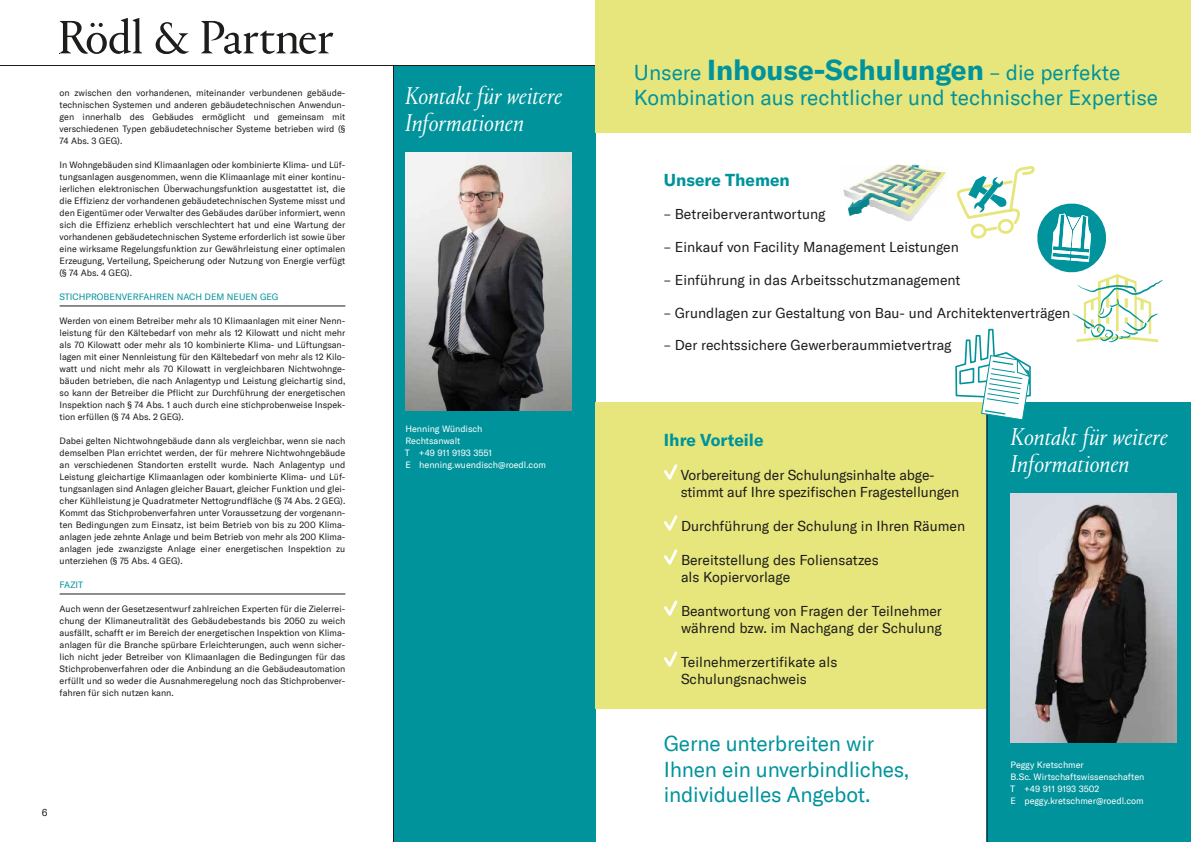
<style>
.page{position:relative;width:1191px;height:842px;background:#fff}
.page>*{position:absolute;margin:0;border:0;box-sizing:border-box;transform-origin:0 0}
.t1{font:italic 300 25px/27px "Portrait TT";color:#fff}
.t2{font:21.1px/25.3px "GT America";letter-spacing:-.01em;color:#00939c}
.t3{font:700 16.9px "GT America";color:#00939c}
.t4{font:14.1px/16.9px "GT America";color:#1d1d1b}
.t5{font:10px "GT America";color:#1d1d1b}
.t6{font:9px/12px "GT America";color:#1d1d1b;text-align:justify}
.t7{font:9px/12px "GT America";color:#fff}
.t8{font:9px "GT America";color:#00939c}
.s1{font-weight:700;font-size:28.1px}
</style>
<div class="page">
<hr style="left:0;top:65px;width:1191px;height:1px;background:#1d1d1b">
<svg style="left:60px;top:18px;width:273px;height:36px"></svg>
<hr style="left:60px;top:306px;width:285px;height:1px;background:#1d1d1b">
<hr style="left:60px;top:594px;width:285px;height:1px;background:#1d1d1b">
<div style="left:393px;top:66px;width:202px;height:776px;background:#00939c"></div>
<img style="left:405px;top:153px;width:166px;height:258px">
<hr style="left:393px;top:66px;width:1px;height:776px;background:#1d1d1b">
<div style="left:595px;top:0;width:596px;height:132px;background:#e7e67c"></div>
<div style="left:595px;top:402px;width:596px;height:306px;background:#e7e67c"></div>
<img style="left:843px;top:164px;width:104px;height:57px">
<svg style="left:664px;top:464px;width:14px;height:16px"></svg>
<svg style="left:664px;top:515px;width:14px;height:16px"></svg>
<svg style="left:664px;top:549px;width:14px;height:16px"></svg>
<svg style="left:664px;top:600px;width:14px;height:16px"></svg>
<svg style="left:664px;top:651px;width:14px;height:16px"></svg>
<div style="left:986px;top:402px;width:205px;height:440px;background:#00939c"></div>
<img style="left:1010px;top:493px;width:166px;height:250px">
<hr style="left:986px;top:402px;width:1px;height:440px;background:#1d1d1b">
<svg style="left:955px;top:166px;width:207px;height:254px"></svg>
<p class="t6" style="left:60px;top:87px;width:287px">on zwischen den vorhandenen, miteinander verbundenen gebäude&shy;technischen Systemen und anderen gebäudetechnischen Anwendun&shy;gen innerhalb des Gebäudes ermöglicht und gemeinsam mit verschiedenen Typen gebäudetechnischer Systeme betrieben wird (§ 74 Abs. 3 GEG).</p>
<p class="t6" style="left:60px;top:159px;width:287px">In Wohngebäuden sind Klimaanlagen oder kombinierte Klima- und Lüf&shy;tungsanlagen ausgenommen, wenn die Klimaanlage mit einer kontinu&shy;ierlichen elektronischen Überwachungsfunktion ausgestattet ist, die die Effizienz der vorhandenen gebäudetechnischen Systeme misst und den Eigentümer oder Verwalter des Gebäudes darüber informiert, wenn sich die Effizienz erheblich verschlechtert hat und eine Wartung der vorhandenen gebäudetechnischen Systeme erforderlich ist sowie über eine wirksame Regelungsfunktion zur Gewährleistung einer optimalen Erzeugung, Verteilung, Speicherung oder Nutzung von Energie verfügt (§ 74 Abs. 4 GEG).</p>
<p class="t8" style="left:60px;top:291px;width:220px">STICHPROBENVERFAHREN NACH DEM NEUEN GEG</p>
<p class="t6" style="left:60px;top:315px;width:287px">Werden von einem Betreiber mehr als 10 Klimaanlagen mit einer Nenn&shy;leistung für den Kältebedarf von mehr als 12 Kilowatt und nicht mehr als 70 Kilowatt oder mehr als 10 kombinierte Klima- und Lüftungsan&shy;lagen mit einer Nennleistung für den Kältebedarf von mehr als 12 Kilo&shy;watt und nicht mehr als 70 Kilowatt in vergleichbaren Nichtwohnge&shy;bäuden betrieben, die nach Anlagentyp und Leistung gleichartig sind, so kann der Betreiber die Pflicht zur Durchführung der energetischen Inspektion nach § 74 Abs. 1 auch durch eine stichprobenweise Inspek&shy;tion erfüllen (§ 74 Abs. 2 GEG).</p>
<p class="t6" style="left:60px;top:435px;width:287px">Dabei gelten Nichtwohngebäude dann als vergleichbar, wenn sie nach demselben Plan errichtet werden, der für mehrere Nichtwohngebäude an verschiedenen Standorten erstellt wurde. Nach Anlagentyp und Leistung gleichartige Klimaanlagen oder kombinierte Klima- und Lüf&shy;tungsanlagen sind Anlagen gleicher Bauart, gleicher Funktion und glei&shy;cher Kühlleistung je Quadratmeter Nettogrundfläche (§ 74 Abs. 2 GEG).<br>Kommt das Stichprobenverfahren unter Voraussetzung der vorgenann&shy;ten Bedingungen zum Einsatz, ist beim Betrieb von bis zu 200 Klima&shy;anlagen jede zehnte Anlage und beim Betrieb von mehr als 200 Klima&shy;anlagen jede zwanzigste Anlage einer energetischen Inspektion zu unterziehen (§ 75 Abs. 4 GEG).</p>
<p class="t8" style="left:60px;top:579px;width:25px">FAZIT</p>
<p class="t6" style="left:60px;top:603px;width:287px">Auch wenn der Gesetzesentwurf zahlreichen Experten für die Zielerrei&shy;chung der Klimaneutralität des Gebäudebestands bis 2050 zu weich ausfällt, schafft er im Bereich der energetischen Inspektion von Klima&shy;anlagen für die Branche spürbare Erleichterungen, auch wenn sicher&shy;lich nicht jeder Betreiber von Klimaanlagen die Bedingungen für das Stichprobenverfahren oder die Anbindung an die Gebäudeautomation erfüllt und so weder die Ausnahmeregelung noch das Stichprobenver&shy;fahren für sich nutzen kann.</p>
<p class="t5" style="left:42px;top:807px;width:7px">6</p>
<h1 class="t1" style="left:405px;top:82px;width:159px">Kontakt für weitere<br>Informationen</h1>
<p class="t7" style="left:405px;top:423px;width:143px">Henning Wündisch<br>Rechtsanwalt<br>T +49 911 9193 3551<br>E henning.wuendisch@roedl.com</p>
<h2 class="t2" style="left:634px;top:60px;width:526px">Unsere <span class="s1">Inhouse-Schulungen</span> – die perfekte<br>Kombination aus rechtlicher und technischer Expertise</h2>
<h3 class="t3" style="left:664px;top:170px;width:127px">Unsere Themen</h3>
<h3 class="t4" style="left:664px;top:206px;width:163px">– Betreiberverantwortung</h3>
<h3 class="t4" style="left:664px;top:239px;width:296px">– Einkauf von Facility Management Leistungen</h3>
<h3 class="t4" style="left:664px;top:271px;width:298px">– Einführung in das Arbeitsschutzmanagement</h3>
<h3 class="t4" style="left:664px;top:304px;width:408px">– Grundlagen zur Gestaltung von Bau- und Architektenverträgen</h3>
<h3 class="t4" style="left:664px;top:337px;width:289px">– Der rechtssichere Gewerberaummietvertrag</h3>
<h3 class="t3" style="left:664px;top:429px;width:101px">Ihre Vorteile</h3>
<h3 class="t4" style="left:680px;top:466px;width:280px">Vorbereitung der Schulungsinhalte abge&shy;stimmt auf Ihre spezifischen Fragestellungen</h3>
<h3 class="t4" style="left:681px;top:517px;width:286px">Durchführung der Schulung in Ihren Räumen</h3>
<h3 class="t4" style="left:681px;top:551px;width:199px">Bereitstellung des Foliensatzes als Kopiervorlage</h3>
<h3 class="t4" style="left:681px;top:602px;width:262px">Beantwortung von Fragen der Teilnehmer während bzw. im Nachgang der Schulung</h3>
<h3 class="t4" style="left:681px;top:653px;width:158px">Teilnehmerzertifikate als<br>Schulungsnachweis</h3>
<h2 class="t2" style="left:664px;top:731px;width:247px">Gerne unterbreiten wir<br>Ihnen ein unverbindliches, individuelles Angebot.</h2>
<h1 class="t1" style="left:1010px;top:423px;width:159px">Kontakt für weitere<br>Informationen</h1>
<p class="t7" style="left:1010px;top:759px;width:136px">Peggy Kretschmer<br>B.Sc. Wirtschaftswissenschaften<br>T +49 911 9193 3502<br>E peggy.kretschmer@roedl.com</p>
</div>
